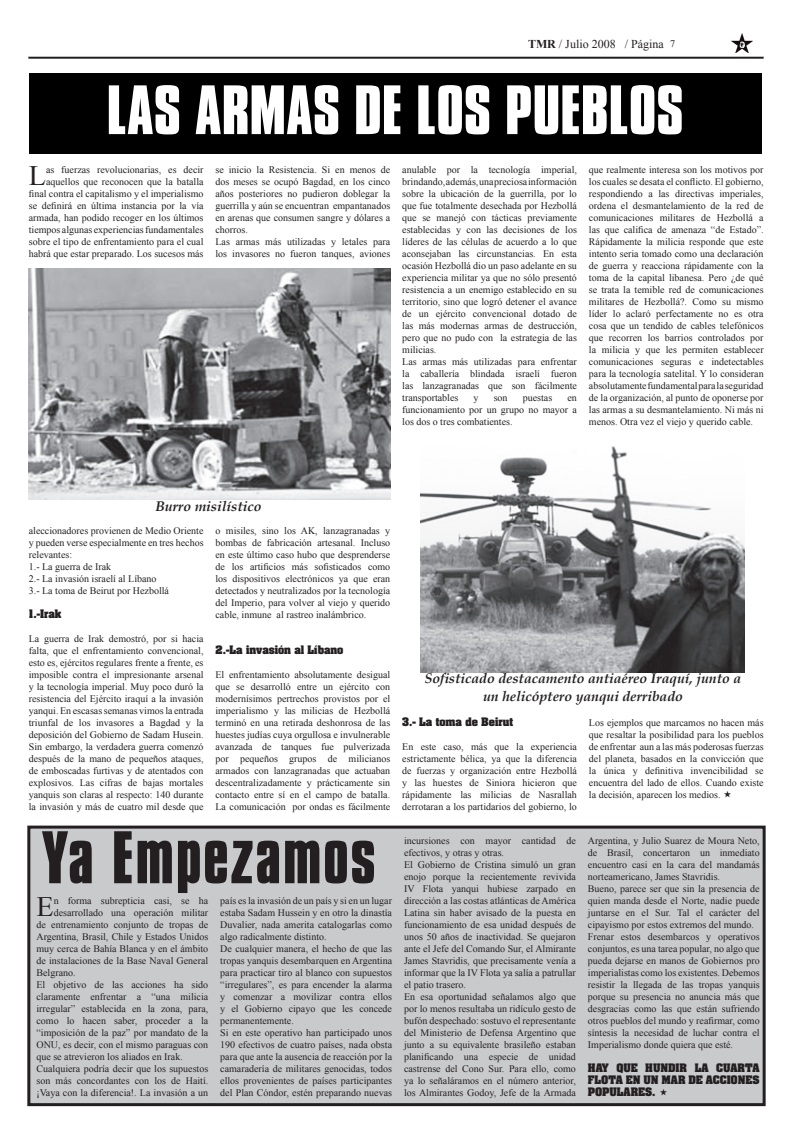
<style>
.page{position:relative;width:792px;height:1134px;background:#fff}
.page>*{position:absolute;margin:0;border:0;box-sizing:border-box;transform-origin:0 0}
.t1{font:700 64px "Compacta BT";letter-spacing:.025em;color:#231f20}
.t2{font:700 60px "Compacta BT";color:#fff}
.t3{font:28.1px "Times New Roman";color:#231f20}
.t4{font:italic 700 14px/18px "Book Antiqua";color:#231f20;text-align:center}
.t5{font:12px "Times New Roman";color:#231f20}
.t6{font:10px/12px "Times New Roman";color:#231f20;text-align:justify}
.t7{font:700 10px/12px "Aachen";color:#231f20;text-align:justify}
.s1{font-weight:700}
.s2{font-size:10px}
</style>
<div class="page">
<hr style="left:28px;top:57px;width:736px;height:2px;background:#231f20">
<img style="left:731px;top:33px;width:22px;height:20px">
<div style="left:29px;top:827px;width:735px;height:277px;background:#c9cacc"></div>
<div style="left:27px;top:825px;width:739px;height:281px;border:3px solid #231f20"></div>
<img style="left:28px;top:269px;width:362px;height:230px">
<div style="left:29px;top:74px;width:733px;height:80px;background:#000"></div>
<img style="left:421px;top:446px;width:323px;height:226px">
<p class="t5" style="left:528px;top:36px;width:149px"><span class="s1">TMR</span> / Julio 2008 / Página <span class="s2">7</span></p>
<h2 class="t2" style="left:107px;top:74px;width:579px">LAS ARMAS DE LOS PUEBLOS</h2>
<p class="t6" style="left:29px;top:164px;width:176px;text-align:right">as fuerzas revolucionarias, es decir aquellos que reconocen que la batalla final contra el capitalismo y el imperialismo se definirá en última instancia por la vía armada, han podido recoger en los últimos tiempos algunas experiencias fundamentales sobre el tipo de enfrentamiento para el cual habrá que estar preparado. Los sucesos más</p>
<h3 class="t3" style="left:29px;top:157px;width:19px">L</h3>
<p class="t6" style="left:216px;top:164px;width:176px;text-align:left">se inicio la Resistencia. Si en menos de dos meses se ocupó Bagdad, en los cinco años posteriores no pudieron doblegar la guerrilla y aún se encuentran empantanados en arenas que consumen sangre y dólares a chorros.<br>Las armas más utilizadas y letales para los invasores no fueron tanques, aviones</p>
<p class="t6" style="left:402px;top:164px;width:176px;text-align:left">anulable por la tecnología imperial, brindando, además, una preciosa información sobre la ubicación de la guerrilla, por lo que fue totalmente desechada por Hezbollá que se manejó con tácticas previamente establecidas y con las decisiones de los líderes de las células de acuerdo a lo que aconsejaban las circunstancias. En esta ocasión Hezbollá dio un paso adelante en su experiencia militar ya que no sólo presentó resistencia a un enemigo establecido en su territorio, sino que logró detener el avance de un ejército convencional dotado de las más modernas armas de destrucción, pero que no pudo con la estrategia de las milicias.<br>Las armas más utilizadas para enfrentar la caballería blindada israelí fueron las lanzagranadas que son fácilmente transportables</p>
<p class="t6" style="left:474px;top:392px;width:6px">y</p>
<p class="t6" style="left:494px;top:392px;width:15px">son</p>
<p class="t6" style="left:523px;top:392px;width:31px">puestas</p>
<p class="t6" style="left:402px;top:392px;width:176px;text-indent:165px">en funcionamiento por un grupo no mayor a los dos o tres combatientes.</p>
<p class="t6" style="left:589px;top:164px;width:176px">que realmente interesa son los motivos por los cuales se desata el conflicto. El gobierno, respondiendo a las directivas imperiales, ordena el desmantelamiento de la red de comunicaciones militares de Hezbollá a las que califica de amenaza “de Estado”.<br>Rápidamente la milicia responde que este intento seria tomado como una declaración de guerra y reacciona rápidamente con la toma de la capital libanesa. Pero ¿de qué se trata la temible red de comunicaciones militares de Hezbollá?. Como su mismo líder lo aclaró perfectamente no es otra cosa que un tendido de cables telefónicos que recorren los barrios controlados por la milicia y que les permiten establecer comunicaciones seguras e indetectables para la tecnología satelital. Y lo consideran absolutamente fundamental para la seguridad de la organización, al punto de oponerse por las armas a su desmantelamiento. Ni más ni menos. Otra vez el viejo y querido cable.</p>
<h3 class="t4" style="left:155px;top:497px;width:108px">Burro misilístico</h3>
<p class="t6" style="left:29px;top:524px;width:176px;text-align:left">aleccionadores provienen de Medio Oriente y pueden verse especialmente en tres hechos relevantes:<br>1.- La guerra de Irak<br>2.- La invasión israelí al Líbano<br>3.- La toma de Beirut por Hezbollá</p>
<p class="t7" style="left:29px;top:607px;width:34px">1.-Irak</p>
<p class="t6" style="left:29px;top:632px;width:176px">La guerra de Irak demostró, por si hacia falta, que el enfrentamiento convencional, esto es, ejércitos regulares frente a frente, es imposible contra el impresionante arsenal y la tecnología imperial. Muy poco duró la resistencia del Ejército iraquí a la invasión yanqui. En escasas semanas vimos la entrada triunfal de los invasores a Bagdad y la deposición del Gobierno de Sadam Husein.<br>Sin embargo, la verdadera guerra comenzó después de la mano de pequeños ataques, de emboscadas furtivas y de atentados con explosivos. Las cifras de bajas mortales yanquis son claras al respecto: 140 durante la invasión y más de cuatro mil desde que</p>
<p class="t6" style="left:216px;top:524px;width:176px">o misiles, sino los AK, lanzagranadas y bombas de fabricación artesanal. Incluso en este último caso hubo que desprenderse de los artificios más sofisticados como los dispositivos electrónicos ya que eran detectados y neutralizados por la tecnología del Imperio, para volver al viejo y querido cable, inmune al rastreo inalámbrico.</p>
<p class="t7" style="left:216px;top:643px;width:129px">2.-La invasión al Líbano</p>
<p class="t6" style="left:216px;top:668px;width:176px">El enfrentamiento absolutamente desigual que se desarrolló entre un ejército con modernísimos pertrechos provistos por el imperialismo y las milicias de Hezbollá terminó en una retirada deshonrosa de las huestes judías cuya orgullosa e invulnerable avanzada de tanques fue pulverizada por pequeños grupos de milicianos armados con lanzagranadas que actuaban descentralizadamente y prácticamente sin contacto entre sí en el campo de batalla.<br>La comunicación por ondas es fácilmente</p>
<h1 class="t1" style="left:42px;top:819px;width:335px">Ya Empezamos</h1>
<h3 class="t3" style="left:36px;top:888px;width:19px">E</h3>
<p class="t6" style="left:54px;top:894px;width:156px">n forma subrepticia casi, se ha</p>
<p class="t6" style="left:54px;top:906px;width:156px">desarrollado una operación militar</p>
<p class="t6" style="left:36px;top:918px;width:173px">de entrenamiento conjunto de tropas de</p>
<p class="t6" style="left:36px;top:930px;width:173px">Argentina, Brasil, Chile y Estados Unidos</p>
<p class="t6" style="left:36px;top:942px;width:173px">muy cerca de Bahía Blanca y en el ámbito</p>
<p class="t6" style="left:36px;top:954px;width:173px">de instalaciones de la Base Naval General</p>
<p class="t6" style="left:36px;top:966px;width:41px">Belgrano.</p>
<p class="t6" style="left:36px;top:978px;width:173px">El objetivo de las acciones ha sido</p>
<p class="t6" style="left:36px;top:990px;width:173px">claramente enfrentar a “una milicia</p>
<p class="t6" style="left:36px;top:1002px;width:173px">irregular” establecida en la zona, para,</p>
<p class="t6" style="left:36px;top:1014px;width:173px">como lo hacen saber, proceder a la</p>
<p class="t6" style="left:36px;top:1026px;width:173px">“imposición de la paz” por mandato de la</p>
<p class="t6" style="left:36px;top:1038px;width:173px">ONU, es decir, con el mismo paraguas con</p>
<p class="t6" style="left:36px;top:1050px;width:148px">que se atrevieron los aliados en Irak.</p>
<p class="t6" style="left:36px;top:1062px;width:173px">Cualquiera podría decir que los supuestos</p>
<p class="t6" style="left:36px;top:1074px;width:173px">son más concordantes con los de Haití.</p>
<p class="t6" style="left:36px;top:1086px;width:173px">¡Vaya con la diferencia!. La invasión a un</p>
<p class="t6" style="left:220px;top:894px;width:173px;text-align:left">país es la invasión de un país y si en un lugar estaba Sadam Hussein y en otro la dinastía Duvalier, nada amerita catalogarlas como algo radicalmente distinto.<br>De cualquier manera, el hecho de que las tropas yanquis desembarquen en Argentina para practicar tiro al blanco con supuestos “irregulares”, es para encender la alarma y comenzar a movilizar contra ellos y el Gobierno cipayo que les concede permanentemente.<br>Si en este operativo han participado unos 190 efectivos de cuatro países, nada obsta para que ante la ausencia de reacción por la camaradería de militares genocidas, todos ellos provenientes de países participantes del Plan Cóndor, estén preparando nuevas</p>
<h3 class="t4" style="left:425px;top:669px;width:318px">Sofisticado destacamento antiaéreo Iraquí, junto a un helicóptero yanqui derribado</h3>
<p class="t7" style="left:402px;top:715px;width:113px">3.- La toma de Beirut</p>
<p class="t6" style="left:402px;top:740px;width:176px">En este caso, más que la experiencia estrictamente bélica, ya que la diferencia de fuerzas y organización entre Hezbollá y las huestes de Siniora hicieron que rápidamente las milicias de Nasrallah derrotaran a los partidarios del gobierno, lo</p>
<p class="t6" style="left:589px;top:716px;width:176px">Los ejemplos que marcamos no hacen más que resaltar la posibilidad para los pueblos de enfrentar aun a las más poderosas fuerzas del planeta, basados en la convicción que la única y definitiva invencibilidad se encuentra del lado de ellos. Cuando existe la decisión, aparecen los medios.</p>
<p class="t6" style="left:404px;top:834px;width:173px;text-align:left">incursiones con mayor cantidad de efectivos, y otras y otras.<br>El Gobierno de Cristina simuló un gran enojo porque la recientemente revivida IV Flota yanqui hubiese zarpado en dirección a las costas atlánticas de América Latina sin haber avisado de la puesta en funcionamiento de esa unidad después de unos 50 años de inactividad. Se quejaron ante el Jefe del Comando Sur, el Almirante James Stavridis, que precisamente venía a informar que la IV Flota ya salía a patrullar el patio trasero.<br>En esa oportunidad señalamos algo que por lo menos resultaba un ridículo gesto de bufón despechado: sostuvo el representante del Ministerio de Defensa Argentino que junto a su equivalente brasileño estaban planificando una especie de unidad castrense del Cono Sur. Para ello, como ya lo señaláramos en el número anterior, los Almirantes Godoy, Jefe de la Armada</p>
<p class="t6" style="left:588px;top:834px;width:173px;text-align:left">Argentina, y Julio Suarez de Moura Neto, de Brasil, concertaron un inmediato encuentro casi en la cara del mandamás norteamericano, James Stavridis.<br>Bueno, parece ser que sin la presencia de quien manda desde el Norte, nadie puede juntarse en el Sur. Tal el carácter del cipayismo por estos extremos del mundo.<br>Frenar estos desembarcos y operativos conjuntos, es una tarea popular, no algo que pueda dejarse en manos de Gobiernos pro imperialistas como los existentes. Debemos resistir la llegada de las tropas yanquis porque su presencia no anuncia más que desgracias como las que están sufriendo otros pueblos del mundo y reafirmar, como síntesis la necesidad de luchar contra el Imperialismo donde quiera que esté.</p>
<p class="t7" style="left:588px;top:1061px;width:173px">HAY QUE HUNDIR LA CUARTA FLOTA EN UN MAR DE ACCIONES POPULARES.</p>
</div>
